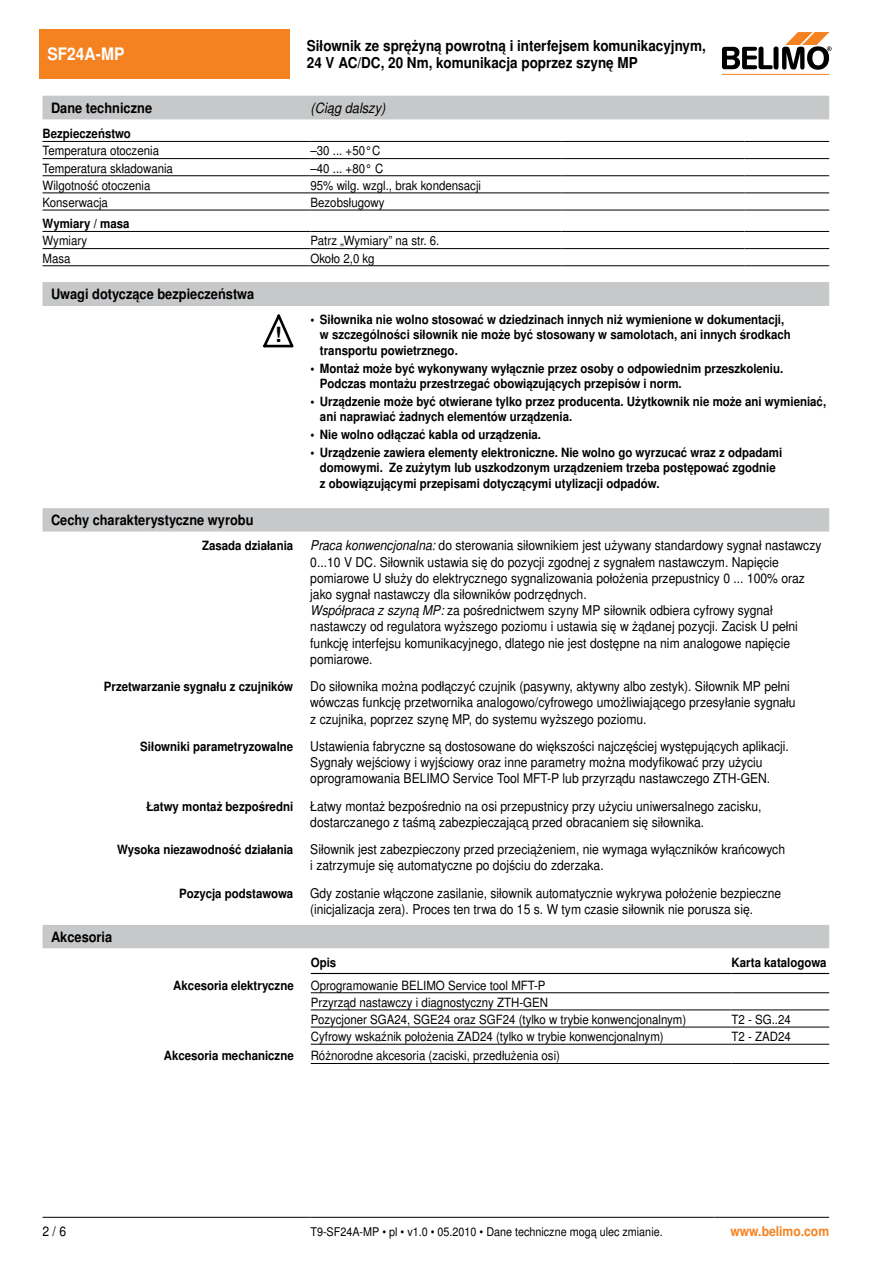
<style>
.page{position:relative;width:893px;height:1263px;background:#fff}
.page>*{position:absolute;margin:0;border:0;box-sizing:border-box;transform-origin:0 0}
.t1{font:700 21px "Nimbus Sans BEL";color:#000}
.t2{font:700 17.25px "Nimbus Sans BEL";color:#fff;scale:.9 1}
.t3{font:700 15px/16.5px "Nimbus Sans BEL";color:#000;scale:.9 1}
.t4{font:700 14.25px "Nimbus Sans BEL";color:#000;scale:.9 1}
.t5{font:italic 14.25px "Nimbus Sans BEL";color:#000;scale:.9 1}
.t6{font:13.5px/16.2px "Nimbus Sans BEL";color:#000;scale:.9 1}
.t7{font:13.5px/16.2px "Nimbus Sans BEL";color:#000;scale:.89 1}
.t8{font:700 13.5px "Nimbus Sans BEL";color:#f58220;scale:.9 1}
.t9{font:700 12.75px/15.3px "Nimbus Sans BEL";color:#000;scale:.9 1}
.t10{font:12.75px/17.1px "Nimbus Sans BEL";color:#000;scale:.9 1}
.t11{font:12px "Nimbus Sans BEL";color:#000;scale:.9 1}
.s1{font-style:italic}
</style>
<div class="page">
<hr style="left:723px;top:74px;width:106px;height:1px;background:#f58220">
<svg style="left:723px;top:32px;width:109px;height:38px"></svg>
<hr style="left:43px;top:1217px;width:267px;height:1px;background:#000">
<hr style="left:310px;top:1217px;width:404px;height:1px;background:#000">
<hr style="left:714px;top:1217px;width:115px;height:1px;background:#000">
<div style="left:39px;top:29px;width:251px;height:50px;background:#f58220"></div>
<div style="left:43px;top:282px;width:786px;height:24px;background:#c7c8ca"></div>
<svg style="left:263px;top:314px;width:30px;height:33px"></svg>
<div style="left:43px;top:508px;width:786px;height:23px;background:#c7c8ca"></div>
<div style="left:43px;top:96px;width:786px;height:23px;background:#c7c8ca"></div>
<hr style="left:43px;top:141px;width:268px;height:1px;background:#000">
<hr style="left:311px;top:141px;width:250px;height:1px;background:#000">
<hr style="left:43px;top:158px;width:268px;height:1px;background:#000">
<hr style="left:311px;top:158px;width:250px;height:1px;background:#000">
<hr style="left:43px;top:175px;width:268px;height:1px;background:#000">
<hr style="left:311px;top:175px;width:250px;height:1px;background:#000">
<hr style="left:43px;top:193px;width:268px;height:1px;background:#000">
<hr style="left:311px;top:193px;width:250px;height:1px;background:#000">
<hr style="left:43px;top:210px;width:268px;height:1px;background:#000">
<hr style="left:311px;top:210px;width:250px;height:1px;background:#000">
<hr style="left:43px;top:231px;width:268px;height:1px;background:#000">
<hr style="left:311px;top:231px;width:250px;height:1px;background:#000">
<hr style="left:43px;top:248px;width:268px;height:1px;background:#000">
<hr style="left:311px;top:248px;width:250px;height:1px;background:#000">
<hr style="left:561px;top:141px;width:184px;height:1px;background:#000">
<hr style="left:745px;top:141px;width:84px;height:1px;background:#000">
<hr style="left:561px;top:158px;width:184px;height:1px;background:#000">
<hr style="left:745px;top:158px;width:84px;height:1px;background:#000">
<hr style="left:561px;top:175px;width:184px;height:1px;background:#000">
<hr style="left:745px;top:175px;width:84px;height:1px;background:#000">
<hr style="left:561px;top:193px;width:184px;height:1px;background:#000">
<hr style="left:745px;top:193px;width:84px;height:1px;background:#000">
<hr style="left:561px;top:210px;width:184px;height:1px;background:#000">
<hr style="left:745px;top:210px;width:84px;height:1px;background:#000">
<hr style="left:561px;top:231px;width:184px;height:1px;background:#000">
<hr style="left:745px;top:231px;width:84px;height:1px;background:#000">
<hr style="left:561px;top:248px;width:184px;height:1px;background:#000">
<hr style="left:745px;top:248px;width:84px;height:1px;background:#000">
<hr style="left:43px;top:265px;width:268px;height:1px;background:#000">
<hr style="left:311px;top:265px;width:250px;height:1px;background:#000">
<hr style="left:561px;top:265px;width:184px;height:1px;background:#000">
<hr style="left:745px;top:265px;width:84px;height:1px;background:#000">
<div style="left:43px;top:925px;width:786px;height:23px;background:#c7c8ca"></div>
<hr style="left:311px;top:992px;width:420px;height:1px;background:#000">
<hr style="left:731px;top:992px;width:98px;height:1px;background:#000">
<hr style="left:311px;top:1010px;width:420px;height:1px;background:#000">
<hr style="left:731px;top:1010px;width:98px;height:1px;background:#000">
<hr style="left:311px;top:1027px;width:420px;height:1px;background:#000">
<hr style="left:731px;top:1027px;width:98px;height:1px;background:#000">
<hr style="left:311px;top:1044px;width:420px;height:1px;background:#000">
<hr style="left:311px;top:973px;width:420px;height:1px;background:#000">
<hr style="left:731px;top:973px;width:98px;height:1px;background:#000">
<hr style="left:731px;top:1044px;width:98px;height:1px;background:#000">
<hr style="left:311px;top:1063px;width:420px;height:1px;background:#000">
<hr style="left:731px;top:1063px;width:98px;height:1px;background:#000">
<p class="t2" style="left:47px;top:44px;width:87px">SF24A-MP</p>
<p class="t3" style="left:307px;top:38px;width:445px">Siłownik ze sprężyną powrotną i interfejsem komunikacyjnym,<br>24 V AC/DC, 20 Nm, komunikacja poprzez szynę MP</p>
<p class="t4" style="left:51px;top:99px;width:114px">Dane techniczne</p>
<p class="t5" style="left:311px;top:99px;width:85px">(Ciąg dalszy)</p>
<p class="t9" style="left:43px;top:127px;width:100px">Bezpieczeństwo</p>
<p class="t10" style="left:43px;top:143px;width:131px">Temperatura otoczenia</p>
<p class="t10" style="left:311px;top:143px;width:79px">–30 ... +50°C</p>
<p class="t10" style="left:43px;top:160px;width:146px">Temperatura składowania</p>
<p class="t10" style="left:311px;top:160px;width:83px">–40 ... +80° C</p>
<p class="t10" style="left:43px;top:177px;width:122px">Wilgotność otoczenia</p>
<p class="t10" style="left:311px;top:177px;width:191px">95% wilg. wzgl., brak kondensacji</p>
<p class="t10" style="left:43px;top:194px;width:74px">Konserwacja</p>
<p class="t10" style="left:311px;top:194px;width:84px">Bezobsługowy</p>
<p class="t9" style="left:43px;top:216px;width:98px">Wymiary / masa</p>
<p class="t10" style="left:43px;top:233px;width:51px">Wymiary</p>
<p class="t10" style="left:311px;top:233px;width:145px">Patrz „Wymiary” na str. 6.</p>
<p class="t10" style="left:43px;top:250px;width:33px">Masa</p>
<p class="t10" style="left:311px;top:250px;width:73px">Około 2,0 kg</p>
<p class="t4" style="left:51px;top:286px;width:227px">Uwagi dotyczące bezpieczeństwa</p>
<h1 class="t1" style="left:275px;top:322px;width:8px">!</h1>
<p class="t9" style="left:320px;top:312px;width:525px;text-indent:-10px">• Siłownika nie wolno stosować w dziedzinach innych niż wymienione w dokumentacji, w szczególności siłownik nie może być stosowany w samolotach, ani innych środkach transportu powietrznego.</p>
<p class="t9" style="left:320px;top:361px;width:516px;text-indent:-10px">• Montaż może być wykonywany wyłącznie przez osoby o odpowiednim przeszkoleniu.<br>Podczas montażu przestrzegać obowiązujących przepisów i norm.</p>
<p class="t9" style="left:320px;top:394px;width:564px;text-indent:-10px">• Urządzenie może być otwierane tylko przez producenta. Użytkownik nie może ani wymieniać, ani naprawiać żadnych elementów urządzenia.</p>
<p class="t9" style="left:310px;top:428px;width:258px">• Nie wolno odłączać kabla od urządzenia.</p>
<p class="t9" style="left:320px;top:445px;width:515px;text-indent:-10px">• Urządzenie zawiera elementy elektroniczne. Nie wolno go wyrzucać wraz z odpadami domowymi. Ze zużytym lub uszkodzonym urządzeniem trzeba postępować zgodnie z obowiązującymi przepisami dotyczącymi utylizacji odpadów.</p>
<p class="t4" style="left:51px;top:512px;width:226px">Cechy charakterystyczne wyrobu</p>
<p class="t9" style="left:202px;top:539px;width:103px">Zasada działania</p>
<p class="t6" style="left:310px;top:538px;width:570px"><span class="s1">Praca konwencjonalna:</span> do sterowania siłownikiem jest używany standardowy sygnał nastawczy 0...10 V DC. Siłownik ustawia się do pozycji zgodnej z sygnałem nastawczym. Napięcie pomiarowe U służy do elektrycznego sygnalizowania położenia przepustnicy 0 ... 100% oraz jako sygnał nastawczy dla siłowników podrzędnych.<br><span class="s1">Współpraca z szyną MP:</span> za pośrednictwem szyny MP siłownik odbiera cyfrowy sygnał nastawczy od regulatora wyższego poziomu i ustawia się w żądanej pozycji. Zacisk U pełni funkcję interfejsu komunikacyjnego, dlatego nie jest dostępne na nim analogowe napięcie pomiarowe.</p>
<p class="t9" style="left:104px;top:679px;width:212px">Przetwarzanie sygnału z czujników</p>
<p class="t6" style="left:310px;top:679px;width:541px">Do siłownika można podłączyć czujnik (pasywny, aktywny albo zestyk). Siłownik MP pełni wówczas funkcję przetwornika analogowo/cyfrowego umożliwiającego przesyłanie sygnału z czujnika, poprzez szynę MP, do systemu wyższego poziomu.</p>
<p class="t9" style="left:140px;top:739px;width:171px">Siłowniki parametryzowalne</p>
<p class="t6" style="left:310px;top:738px;width:533px">Ustawienia fabryczne są dostosowane do większości najczęściej występujących aplikacji.<br>Sygnały wejściowy i wyjściowy oraz inne parametry można modyfikować przy użyciu oprogramowania BELIMO Service Tool MFT-P lub przyrządu nastawczego ZTH-GEN.</p>
<p class="t9" style="left:146px;top:799px;width:165px">Łatwy montaż bezpośredni</p>
<p class="t6" style="left:310px;top:798px;width:503px">Łatwy montaż bezpośrednio na osi przepustnicy przy użyciu uniwersalnego zacisku, dostarczanego z taśmą zabezpieczającą przed obracaniem się siłownika.</p>
<p class="t9" style="left:117px;top:842px;width:197px">Wysoka niezawodność działania</p>
<p class="t6" style="left:310px;top:841px;width:529px">Siłownik jest zabezpieczony przed przeciążeniem, nie wymaga wyłączników krańcowych i zatrzymuje się automatyczne po dojściu do zderzaka.</p>
<p class="t9" style="left:179px;top:886px;width:128px">Pozycja podstawowa</p>
<p class="t7" style="left:310px;top:885px;width:531px">Gdy zostanie włączone zasilanie, siłownik automatycznie wykrywa położenie bezpieczne (inicjalizacja zera). Proces ten trwa do 15 s. W tym czasie siłownik nie porusza się.</p>
<p class="t4" style="left:51px;top:928px;width:70px">Akcesoria</p>
<p class="t9" style="left:311px;top:955px;width:30px">Opis</p>
<p class="t9" style="left:731px;top:955px;width:107px">Karta katalogowa</p>
<p class="t9" style="left:173px;top:978px;width:135px">Akcesoria elektryczne</p>
<p class="t10" style="left:311px;top:977px;width:419px">Oprogramowanie BELIMO Service tool MFT-P<br>Przyrząd nastawczy i diagnostyczny ZTH-GEN<br>Pozycjoner SGA24, SGE24 oraz SGF24 (tylko w trybie konwencjonalnym)</p>
<p class="t10" style="left:731px;top:1011px;width:67px">T2 - SG..24</p>
<p class="t10" style="left:311px;top:1028px;width:394px">Cyfrowy wskaźnik położenia ZAD24 (tylko w trybie konwencjonalnym)</p>
<p class="t10" style="left:731px;top:1028px;width:67px">T2 - ZAD24</p>
<p class="t9" style="left:164px;top:1049px;width:146px">Akcesoria mechaniczne</p>
<p class="t10" style="left:311px;top:1047px;width:278px">Różnorodne akcesoria (zaciski, przedłużenia osi)</p>
<p class="t6" style="left:43px;top:1223px;width:28px">2 / 6</p>
<p class="t11" style="left:310px;top:1224px;width:393px">T9-SF24A-MP • pl • v1.0 • 05.2010 • Dane techniczne mogą ulec zmianie.</p>
<p class="t8" style="left:730px;top:1223px;width:111px">www.belimo.com</p>
</div>
